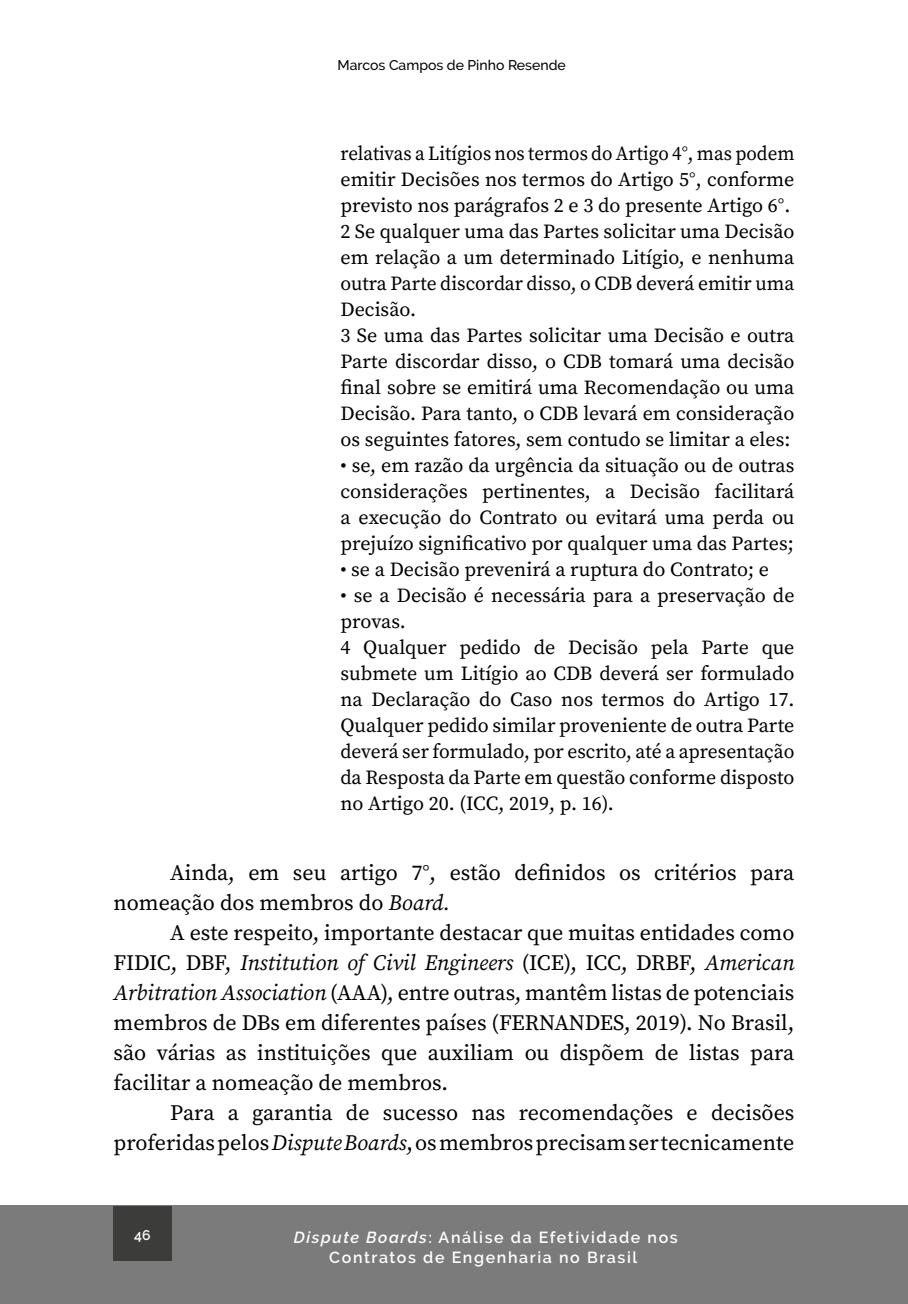
<style>
.page{position:relative;width:908px;height:1304px;background:#fff}
.page>*{position:absolute;margin:0;border:0;box-sizing:border-box;transform-origin:0 0}
.t1{font:22px/30px "Source Serif Pro";color:#000}
.t2{font:20px/26px "Source Serif Pro";color:#000;text-align:justify}
.t3{font:20px/26px "Source Serif Pro";color:#000;scale:.95 1}
.t4{font:600 16px/20px "Raleway";letter-spacing:.1em;color:#fff;text-align:center}
.t5{font:500 14px "Raleway";color:#000}
.t6{font:600 14px "Raleway";color:#fff}
.s1{font-style:italic}
</style>
<div class="page">
<div style="left:0;top:1205px;width:907px;height:99px;background:#7c7b7b"></div>
<div style="left:113px;top:1206px;width:58px;height:54px;background:#3c3c3b"></div>
<p class="t5" style="left:337px;top:57px;width:229px">Marcos Campos de Pinho Resende</p>
<p class="t3" style="left:340px;top:140px;width:479px">relativas a Litígios nos termos do Artigo 4°, mas podem emitir Decisões nos termos do Artigo 5°, conforme previsto nos parágrafos 2 e 3 do presente Artigo 6°.<br>2 Se qualquer uma das Partes solicitar uma Decisão em relação a um determinado Litígio, e nenhuma outra Parte discordar disso, o CDB deverá emitir uma Decisão.<br>3 Se uma das Partes solicitar uma Decisão e outra Parte discordar disso, o CDB tomará uma decisão final sobre se emitirá uma Recomendação ou uma Decisão. Para tanto, o CDB levará em consideração os seguintes fatores, sem contudo se limitar a eles:</p>
<p class="t2" style="left:340px;top:452px;width:455px">• se, em razão da urgência da situação ou de outras considerações pertinentes, a Decisão facilitará a execução do Contrato ou evitará uma perda ou prejuízo significativo por qualquer uma das Partes;</p>
<p class="t2" style="left:340px;top:556px;width:430px">• se a Decisão prevenirá a ruptura do Contrato; e</p>
<p class="t2" style="left:340px;top:582px;width:455px;text-align:left">• se a Decisão é necessária para a preservação de provas.<br>4 Qualquer pedido de Decisão pela Parte que submete um Litígio ao CDB deverá ser formulado na Declaração do Caso nos termos do Artigo 17.<br>Qualquer pedido similar proveniente de outra Parte deverá ser formulado, por escrito, até a apresentação da Resposta da Parte em questão conforme disposto no Artigo 20. (ICC, 2019, p. 16).</p>
<p class="t1" style="left:113px;top:857px;width:682px;text-indent:57px">Ainda, em seu artigo 7°, estão definidos os critérios para nomeação dos membros do <span class="s1">Board.</span></p>
<p class="t1" style="left:113px;top:917px;width:682px;text-align:justify;text-indent:57px">A este respeito, importante destacar que muitas entidades como FIDIC, DBF, <span class="s1">Institution of Civil Engineers</span> (ICE), ICC, DRBF, <span class="s1">American Arbitration Association</span> (AAA), entre outras, mantêm listas de potenciais membros de DBs em diferentes países (FERNANDES, 2019). No Brasil, são várias as instituições que auxiliam ou dispõem de listas para facilitar a nomeação de membros.</p>
<p class="t1" style="left:113px;top:1098px;width:682px;text-align:right">Para a garantia de sucesso nas recomendações e decisões proferidas pelos <span class="s1">Dispute Boards</span>, os membros precisam ser tecnicamente</p>
<p class="t6" style="left:134px;top:1227px;width:18px">46</p>
<p class="t4" style="left:293px;top:1227px;width:385px"><span class="s1">Dispute Boards</span>: Análise da Efetividade nos<br>Contratos de Engenharia no Brasil</p>
</div>
